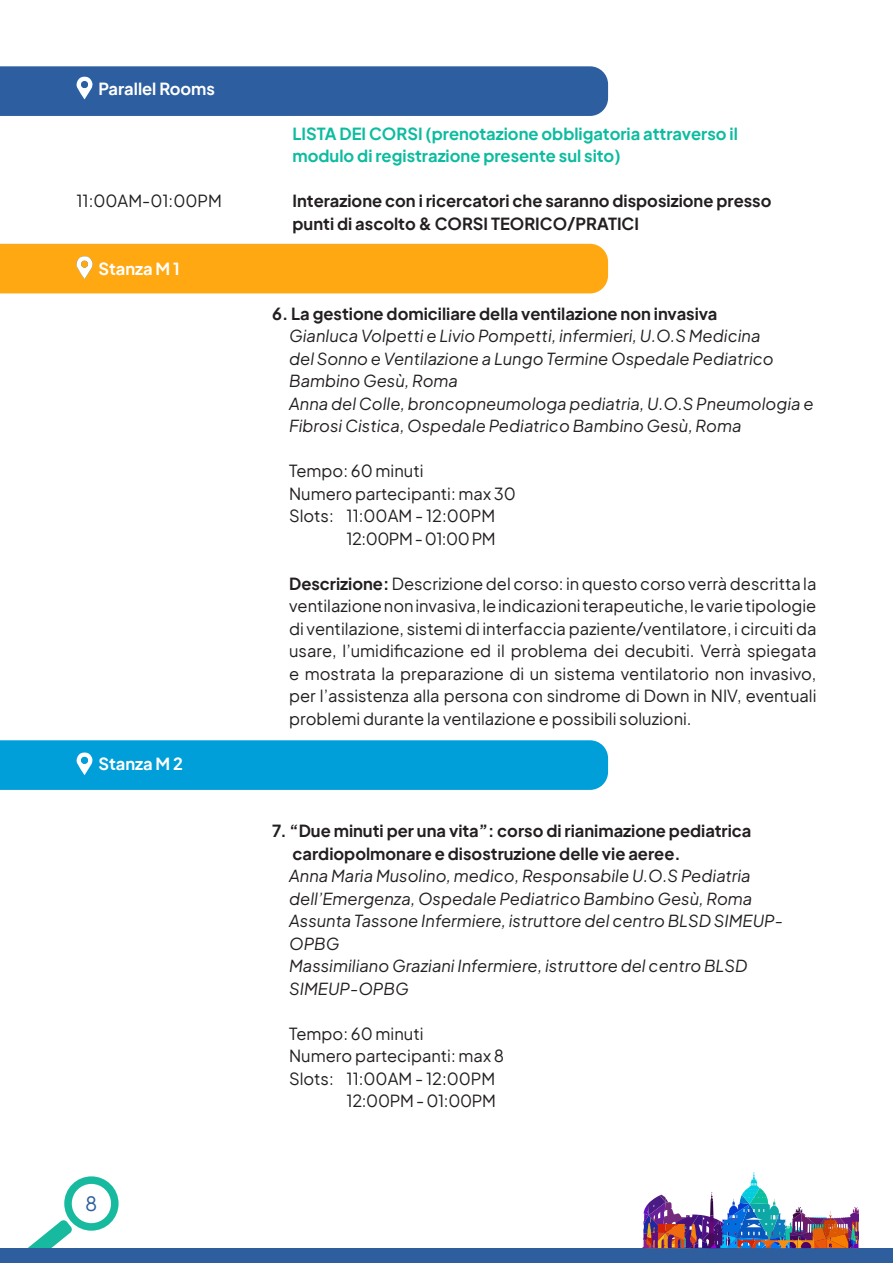
<style>
.page{position:relative;width:893px;height:1263px;background:#fff}
.page>*{position:absolute;margin:0;border:0;box-sizing:border-box;transform-origin:0 0}
.t1{font:19.5px "Plus Jakarta Sans";color:#2e5e9e}
.t2{font:16.5px/22.5px "Plus Jakarta Sans";color:#231f20;text-align:justify}
.t3{font:italic 16.5px/22.5px "Plus Jakarta Sans";color:#231f20}
.t4{font:700 16.5px/22.5px "Plus Jakarta Sans";color:#231f20}
.t5{font:700 16.5px/22.5px "Plus Jakarta Sans";color:#0cbc9f}
.t6{font:700 16.5px "Plus Jakarta Sans";color:#fff}
.t7{font:16.5px "Plus Jakarta Sans";letter-spacing:-.03em;color:#231f20}
.t8{font:16.5px "Plus Jakarta Sans";letter-spacing:-.02em;color:#231f20}
.s1{font-weight:700}
</style>
<div class="page">
<svg style="left:28px;top:1220px;width:44px;height:28px"></svg>
<div style="left:0;top:1248px;width:893px;height:15px;background:#2e5e9e"></div>
<img style="left:642px;top:1172px;width:217px;height:76px">
<div style="left:64px;top:1176px;width:55px;height:55px;border:8px solid #17ba9e;border-radius:50%"></div>
<div style="left:0;top:66px;width:608px;height:50px;background:#2d5ea0"></div>
<div style="left:81px;top:81px;width:7px;height:7px;background:#2d5ea0;border-radius:50%"></div>
<div style="left:0;top:244px;width:608px;height:49px;background:#ffa812"></div>
<div style="left:81px;top:261px;width:7px;height:7px;background:#ffa812;border-radius:50%"></div>
<div style="left:0;top:740px;width:608px;height:50px;background:#009fd9"></div>
<div style="left:81px;top:757px;width:7px;height:7px;background:#009fd9;border-radius:50%"></div>
<p class="t6" style="left:98px;top:75px;width:118px">Parallel Rooms</p>
<p class="t5" style="left:293px;top:121px;width:447px">LISTA DEI CORSI (prenotazione obbligatoria attraverso il modulo di registrazione presente sul sito)</p>
<p class="t2" style="left:77px;top:189px;width:147px">11:00AM-01:00PM</p>
<p class="t4" style="left:293px;top:189px;width:480px">Interazione con i ricercatori che saranno disposizione presso punti di ascolto &amp; CORSI TEORICO/PRATICI</p>
<p class="t6" style="left:98px;top:255px;width:83px">Stanza M 1</p>
<p class="t4" style="left:272px;top:301px;width:447px">6. La gestione domiciliare della ventilazione non invasiva</p>
<p class="t3" style="left:289px;top:323px;width:486px">Gianluca Volpetti e Livio Pompetti, infermieri, U.O.S Medicina del Sonno e Ventilazione a Lungo Termine Ospedale Pediatrico<br>Bambino Gesù, Roma</p>
<p class="t3" style="left:289px;top:390px;width:526px">Anna del Colle, broncopneumologa pediatria, U.O.S Pneumologia e<br>Fibrosi Cistica, Ospedale Pediatrico Bambino Gesù, Roma</p>
<p class="t2" style="left:289px;top:459px;width:136px">Tempo: 60 minuti</p>
<p class="t2" style="left:289px;top:481px;width:228px">Numero partecipanti: max 30</p>
<p class="t2" style="left:289px;top:504px;width:208px">Slots: 11:00AM - 12:00PM</p>
<p class="t7" style="left:347px;top:525px;width:150px">12:00PM - 01:00 PM</p>
<p class="t2" style="left:289px;top:571px;width:529px"><span class="s1">Descrizione:</span> Descrizione del corso: in questo corso verrà descritta la ventilazione non invasiva, le indicazioni terapeutiche, le varie tipologie di ventilazione, sistemi di interfaccia paziente/ventilatore, i circuiti da usare, l’umidificazione ed il problema dei decubiti. Verrà spiegata e mostrata la preparazione di un sistema ventilatorio non invasivo, per l’assistenza alla persona con sindrome di Down in NIV, eventuali problemi durante la ventilazione e possibili soluzioni.</p>
<p class="t6" style="left:98px;top:750px;width:86px">Stanza M 2</p>
<p class="t1" style="left:85px;top:1188px;width:14px">8</p>
<p class="t4" style="left:293px;top:819px;width:460px;text-indent:-20px">7. “Due minuti per una vita”: corso di rianimazione pediatrica cardiopolmonare e disostruzione delle vie aeree.</p>
<p class="t3" style="left:289px;top:863px;width:465px">Anna Maria Musolino, medico, Responsabile U.O.S Pediatria dell’Emergenza, Ospedale Pediatrico Bambino Gesù, Roma</p>
<p class="t3" style="left:289px;top:908px;width:495px">Assunta Tassone Infermiere, istruttore del centro BLSD SIMEUP-<br>OPBG</p>
<p class="t3" style="left:289px;top:953px;width:460px">Massimiliano Graziani Infermiere, istruttore del centro BLSD<br>SIMEUP-OPBG</p>
<p class="t2" style="left:289px;top:1021px;width:136px">Tempo: 60 minuti</p>
<p class="t2" style="left:289px;top:1044px;width:217px">Numero partecipanti: max 8</p>
<p class="t2" style="left:289px;top:1066px;width:208px">Slots: 11:00AM - 12:00PM</p>
<p class="t8" style="left:347px;top:1087px;width:151px">12:00PM - 01:00PM</p>
</div>
